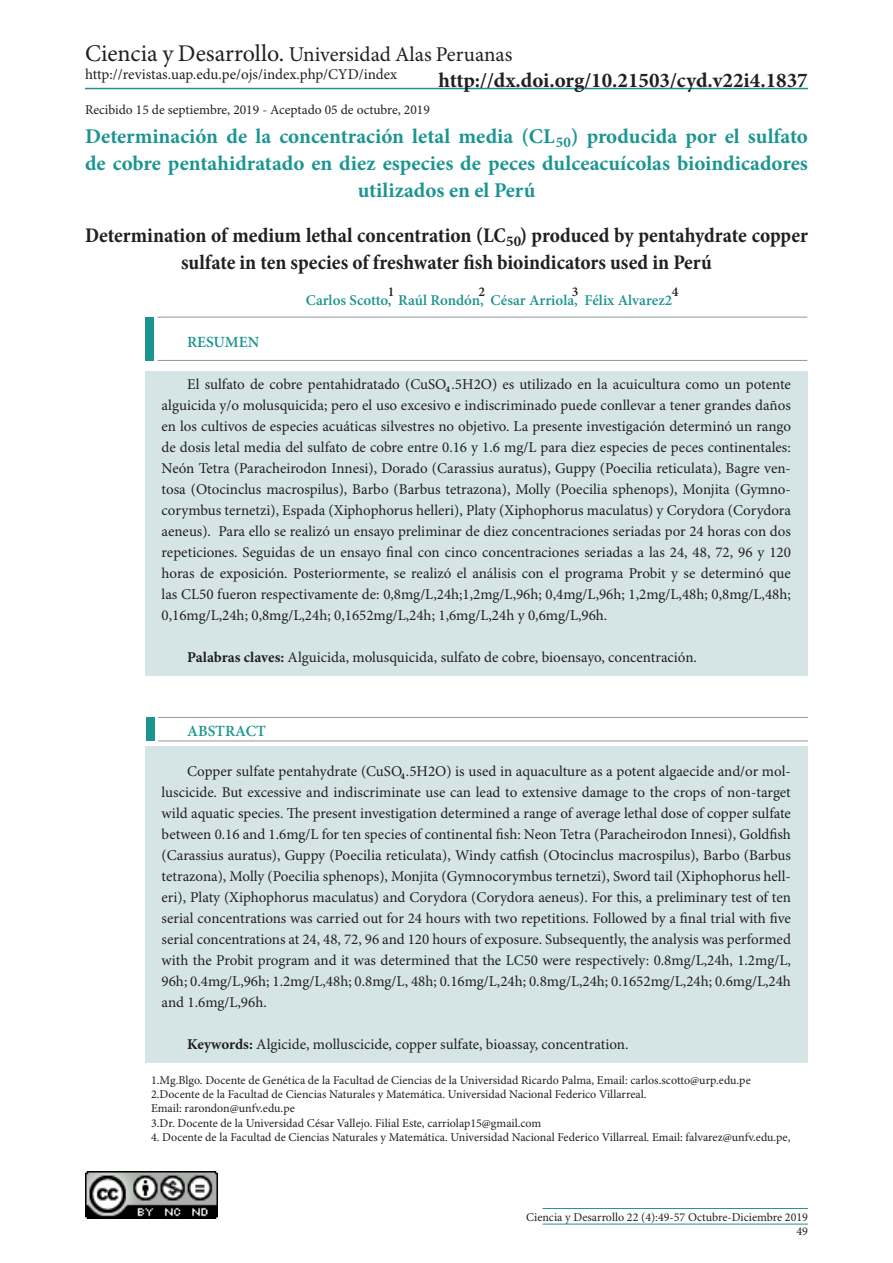
<style>
.page{position:relative;width:893px;height:1263px;background:#fff}
.page>*{position:absolute;margin:0;border:0;box-sizing:border-box;transform-origin:0 0}
.t1{font:700 21px/27px "Minion Pro";color:#1c9590;text-align:center}
.t2{font:700 condensed 21px/27px "Minion Pro";color:#231f20;text-align:center}
.t3{font:21px "Minion Pro";color:#231f20}
.t4{font:700 21px "Minion Pro";color:#231f20}
.Texto_de_bloque{font:600 15.6px "Minion Pro";color:#1c9590}
.t5{font:15px/21px "Minion Pro";color:#231f20;text-align:justify}
.Texto_de_bloque-2{font:600 15px "Minion Pro";color:#1c9590}
.t6{font:700 15px "Minion Pro";color:#1c9590}
.t7{font:700 15px "Minion Pro";color:#231f20}
.t8{font:13.5px "Minion Pro";color:#231f20}
.t9{font:600 13.5px "Minion Pro";color:#231f20}
.t10{font:12px "Minion Pro";color:#231f20}
.t11{font:700 9px "Minion Pro";color:#231f20}
.s1{font-size:24px}
.s2{font-weight:700}
</style>
<div class="page">
<div style="left:145px;top:371px;width:663px;height:304px;background:#d5e5e5"></div>
<div style="left:145px;top:317px;width:9px;height:44px;background:#1c9590"></div>
<hr style="left:157px;top:317px;width:650px;height:1px;background:#939598">
<hr style="left:157px;top:360px;width:650px;height:1px;background:#939598">
<hr style="left:85px;top:88px;width:723px;height:1px;background:#1c9590">
<img style="left:85px;top:1171px;width:132px;height:47px">
<div style="left:146px;top:746px;width:662px;height:317px;background:#d5e5e5"></div>
<div style="left:146px;top:717px;width:8px;height:24px;background:#1c9590"></div>
<hr style="left:158px;top:717px;width:650px;height:1px;background:#939598">
<hr style="left:158px;top:741px;width:650px;height:1px;background:#939598">
<hr style="left:543px;top:1208px;width:265px;height:1px;background:#1c9590">
<hr style="left:543px;top:1224px;width:265px;height:1px;background:#1c9590">
<p class="t3" style="left:85px;top:42px;width:429px"><span class="s1">Ciencia y Desarrollo.</span> Universidad Alas Peruanas</p>
<p class="t5" style="left:85px;top:65px;width:314px">http://revistas.uap.edu.pe/ojs/index.php/CYD/index</p>
<p class="t8" style="left:85px;top:101px;width:346px">Recibido 15 de septiembre, 2019 - Aceptado 05 de octubre, 2019</p>
<p class="t4" style="left:438px;top:66px;width:371px">http://dx.doi.org/10.21503/cyd.v22i4.1837</p>
<p class="t1" style="left:85px;top:122px;width:724px">Determinación de la concentración letal media (CL ) producida por el sulfato de cobre pentahidratado en diez especies de peces dulceacuícolas bioindicadores utilizados en el Perú</p>
<p class="t2" style="left:85px;top:222px;width:724px">Determination of medium lethal concentration (LC ) produced by pentahydrate copper sulfate in ten species of freshwater fish bioindicators used in Perú</p>
<p class="Texto_de_bloque-2" style="left:306px;top:290px;width:368px">Carlos Scotto, Raúl Rondón, César Arriola, Félix Alvarez2</p>
<p class="Texto_de_bloque" style="left:187px;top:331px;width:74px">RESUMEN</p>
<p class="t5" style="left:162px;top:375px;width:631px;text-indent:26px">El sulfato de cobre pentahidratado (CuSO .5H2O) es utilizado en la acuicultura como un potente alguicida y/o molusquicida; pero el uso excesivo e indiscriminado puede conllevar a tener grandes daños en los cultivos de especies acuáticas silvestres no objetivo. La presente investigación determinó un rango de dosis letal media del sulfato de cobre entre 0.16 y 1.6 mg/L para diez especies de peces continentales:<br>Neón Tetra (Paracheirodon Innesi), Dorado (Carassius auratus), Guppy (Poecilia reticulata), Bagre ven&shy;tosa (Otocinclus macrospilus), Barbo (Barbus tetrazona), Molly (Poecilia sphenops), Monjita (Gymno&shy;corymbus ternetzi), Espada (Xiphophorus helleri), Platy (Xiphophorus maculatus) y Corydora (Corydora aeneus). Para ello se realizó un ensayo preliminar de diez concentraciones seriadas por 24 horas con dos repeticiones. Seguidas de un ensayo final con cinco concentraciones seriadas a las 24, 48, 72, 96 y 120 horas de exposición. Posteriormente, se realizó el análisis con el programa Probit y se determinó que las CL50 fueron respectivamente de: 0,8mg/L,24h;1,2mg/L,96h; 0,4mg/L,96h; 1,2mg/L,48h; 0,8mg/L,48h; 0,16mg/L,24h; 0,8mg/L,24h; 0,1652mg/L,24h; 1,6mg/L,24h y 0,6mg/L,96h.</p>
<p class="t5" style="left:187px;top:648px;width:511px"><span class="s2">Palabras claves:</span> Alguicida, molusquicida, sulfato de cobre, bioensayo, concentración.</p>
<p class="t6" style="left:556px;top:132px;width:16px">50</p>
<p class="t7" style="left:506px;top:231px;width:16px">50</p>
<p class="t9" style="left:479px;top:282px;width:8px">2</p>
<p class="t9" style="left:572px;top:282px;width:8px">3</p>
<p class="t9" style="left:388px;top:282px;width:8px">1</p>
<p class="t9" style="left:672px;top:282px;width:8px">4</p>
<p class="t11" style="left:445px;top:383px;width:6px">4</p>
<p class="Texto_de_bloque" style="left:187px;top:720px;width:80px">ABSTRACT</p>
<p class="t5" style="left:162px;top:762px;width:631px;text-indent:26px">Copper sulfate pentahydrate (CuSO .5H2O) is used in aquaculture as a potent algaecide and/or mol&shy;luscicide. But excessive and indiscriminate use can lead to extensive damage to the crops of non-target wild aquatic species. The present investigation determined a range of average lethal dose of copper sulfate between 0.16 and 1.6mg/L for ten species of continental fish: Neon Tetra (Paracheirodon Innesi), Goldfish (Carassius auratus), Guppy (Poecilia reticulata), Windy catfish (Otocinclus macrospilus), Barbo (Barbus tetrazona), Molly (Poecilia sphenops), Monjita (Gymnocorymbus ternetzi), Sword tail (Xiphophorus hell&shy;eri), Platy (Xiphophorus maculatus) and Corydora (Corydora aeneus). For this, a preliminary test of ten serial concentrations was carried out for 24 hours with two repetitions. Followed by a final trial with five serial concentrations at 24, 48, 72, 96 and 120 hours of exposure. Subsequently, the analysis was performed with the Probit program and it was determined that the LC50 were respectively: 0.8mg/L,24h, 1.2mg/L, 96h; 0.4mg/L,96h; 1.2mg/L,48h; 0.8mg/L, 48h; 0.16mg/L,24h; 0.8mg/L,24h; 0.1652mg/L,24h; 0.6mg/L,24h and 1.6mg/L,96h.</p>
<p class="t5" style="left:187px;top:1035px;width:443px"><span class="s2">Keywords:</span> Algicide, molluscicide, copper sulfate, bioassay, concentration.</p>
<p class="t11" style="left:401px;top:770px;width:6px">4</p>
<p class="t10" style="left:151px;top:1072px;width:601px">1.Mg.Blgo. Docente de Genética de la Facultad de Ciencias de la Universidad Ricardo Palma, Email: carlos.scotto@urp.edu.pe</p>
<p class="t10" style="left:151px;top:1087px;width:497px">2.Docente de la Facultad de Ciencias Naturales y Matemática. Universidad Nacional Federico Villarreal.</p>
<p class="t10" style="left:151px;top:1101px;width:145px">Email: rarondon@unfv.edu.pe</p>
<p class="t10" style="left:151px;top:1116px;width:392px">3.Dr. Docente de la Universidad César Vallejo. Filial Este, carriolap15@gmail.com</p>
<p class="t10" style="left:151px;top:1130px;width:641px">4. Docente de la Facultad de Ciencias Naturales y Matemática. Universidad Nacional Federico Villarreal. Email: falvarez@unfv.edu.pe,</p>
<p class="t10" style="left:526px;top:1210px;width:283px">Ciencia y Desarrollo 22 (4):49-57 Octubre-Diciembre 2019</p>
<p class="t10" style="left:796px;top:1224px;width:13px">49</p>
</div>
